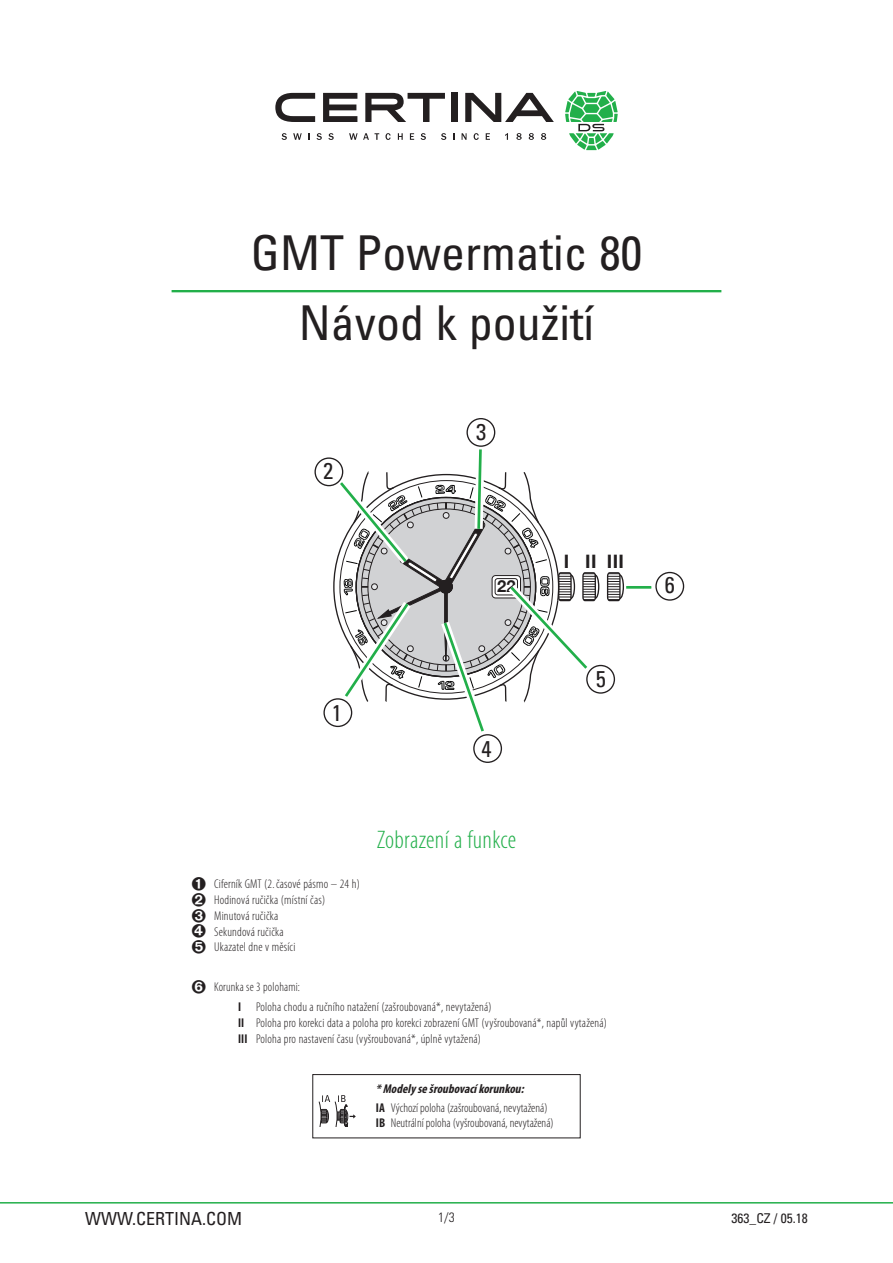
<style>
.page{position:relative;width:893px;height:1263px;background:#fff}
.page>*{position:absolute;margin:0;border:0;box-sizing:border-box;transform-origin:0 0}
.Normal_e{font:condensed 48px "Univers LT Std";color:#231f20}
.Titre{font:300 condensed 25.5px "Myriad Pro";letter-spacing:.015em;color:#22af4a}
.t1{font:condensed 22.8px "Univers";color:#231f20}
.t2{font:700 18.6px "Helvetica Neue";color:#231f20}
.t3{font:condensed 18px "Univers LT Std";color:#231f20}
.t4{font:700 16.5px "Helvetica Neue";color:#231f20}
.t5{font:condensed 13.5px "Univers LT Std";color:#231f20}
.t6{font:300 condensed 13.5px "Univers LT Std";color:#231f20}
.Texte{font:300 condensed 12.75px "Myriad Pro";letter-spacing:.015em;color:#231f20}
.t7{font:italic 700 condensed 12.75px "Myriad Pro";color:#231f20}
.s1{font-weight:700}
</style>
<div class="page">
<hr style="left:0;top:1202px;width:893px;height:1px;background:#22af4a">
<svg style="left:565px;top:91px;width:53px;height:59px"></svg>
<svg style="left:282px;top:133px;width:5px;height:7px"></svg>
<svg style="left:293px;top:133px;width:9px;height:7px"></svg>
<svg style="left:308px;top:133px;width:2px;height:7px"></svg>
<svg style="left:317px;top:133px;width:5px;height:7px"></svg>
<svg style="left:328px;top:133px;width:6px;height:7px"></svg>
<svg style="left:349px;top:133px;width:30px;height:7px"></svg>
<svg style="left:385px;top:133px;width:6px;height:7px"></svg>
<svg style="left:398px;top:133px;width:5px;height:7px"></svg>
<svg style="left:410px;top:133px;width:4px;height:7px"></svg>
<svg style="left:421px;top:133px;width:5px;height:7px"></svg>
<svg style="left:441px;top:133px;width:5px;height:7px"></svg>
<svg style="left:462px;top:133px;width:5px;height:7px"></svg>
<svg style="left:474px;top:133px;width:5px;height:7px"></svg>
<svg style="left:486px;top:133px;width:4px;height:7px"></svg>
<svg style="left:505px;top:133px;width:3px;height:7px"></svg>
<svg style="left:516px;top:133px;width:6px;height:7px"></svg>
<svg style="left:529px;top:133px;width:5px;height:7px"></svg>
<svg style="left:541px;top:133px;width:5px;height:7px"></svg>
<div style="left:451px;top:93px;width:6px;height:29px;background:#231f20"></div>
<svg style="left:323px;top:93px;width:34px;height:29px"></svg>
<svg style="left:365px;top:93px;width:80px;height:29px"></svg>
<svg style="left:275px;top:93px;width:40px;height:29px"></svg>
<svg style="left:465px;top:93px;width:89px;height:29px"></svg>
<div style="left:313px;top:1074px;width:267px;height:64px;border:1px solid #231f20"></div>
<hr style="left:172px;top:289px;width:549px;height:3px;background:#22af4a">
<div style="left:152px;top:275px;width:600px;height:15px;background:#fff"></div>
<svg style="left:606px;top:572px;width:18px;height:30px"></svg>
<hr style="left:626px;top:586px;width:25px;height:3px;background:#22af4a">
<div style="left:655px;top:572px;width:29px;height:29px;border:1px solid #231f20;border-radius:50%"></div>
<svg style="left:324px;top:699px;width:28px;height:27px"></svg>
<div style="left:323px;top:698px;width:29px;height:29px;border:1px solid #231f20;border-radius:50%"></div>
<div style="left:314px;top:457px;width:29px;height:29px;border:1px solid #231f20;border-radius:50%"></div>
<div style="left:586px;top:665px;width:29px;height:29px;border:1px solid #231f20;border-radius:50%"></div>
<svg style="left:330px;top:418px;width:270px;height:345px"></svg>
<svg style="left:319px;top:1095px;width:37px;height:31px"></svg>
<p class="Normal_e" style="left:251px;top:223px;width:393px">GMT Powermatic 80</p>
<p class="Normal_e" style="left:299px;top:292px;width:297px">Návod k použití</p>
<p class="t1" style="left:323px;top:457px;width:12px">2</p>
<p class="t1" style="left:332px;top:699px;width:12px">1</p>
<p class="t1" style="left:476px;top:417px;width:12px">3</p>
<p class="t2" style="left:564px;top:547px;width:62px">I II III</p>
<p class="t4" style="left:497px;top:574px;width:20px">22</p>
<p class="t1" style="left:665px;top:571px;width:12px">6</p>
<p class="t1" style="left:596px;top:665px;width:12px">5</p>
<p class="t1" style="left:482px;top:734px;width:12px">4</p>
<p class="Titre" style="left:377px;top:826px;width:141px">Zobrazení a funkce</p>
<p class="Texte" style="left:214px;top:877px;width:147px">Ciferník GMT (2.časové pásmo – 24 h)</p>
<p class="Texte" style="left:214px;top:893px;width:113px">Hodinová ručička (místní čas)</p>
<p class="Texte" style="left:214px;top:909px;width:66px">Minutová ručička</p>
<p class="Texte" style="left:214px;top:925px;width:71px">Sekundová ručička</p>
<p class="Texte" style="left:214px;top:940px;width:83px">Ukazatel dne v měsíci</p>
<p class="Texte" style="left:214px;top:980px;width:87px">Korunka se 3 polohami:</p>
<p class="Texte" style="left:238px;top:1000px;width:255px"><span class="s1">I</span> Poloha chodu a ručního natažení (zašroubovaná*, nevytažená)</p>
<p class="Texte" style="left:238px;top:1016px;width:370px"><span class="s1">II</span> Poloha pro korekci data a poloha pro korekci zobrazení GMT (vyšroubovaná*, napůl vytažená)</p>
<p class="Texte" style="left:238px;top:1032px;width:245px"><span class="s1">III</span> Poloha pro nastavení času (vyšroubovaná*, úplně vytažená)</p>
<p class="t7" style="left:376px;top:1081px;width:153px">*Modelysešroubovacíkorunkou:</p>
<p class="Texte" style="left:376px;top:1101px;width:173px"><span class="s1">IA</span> Výchozí poloha (zašroubovaná, nevytažená)</p>
<p class="Texte" style="left:376px;top:1116px;width:179px"><span class="s1">IB</span> Neutrální poloha (vyšroubovaná, nevytažená)</p>
<h3 class="t3" style="left:85px;top:1207px;width:159px">WWW.CERTINA.COM</h3>
<p class="t6" style="left:438px;top:1209px;width:18px">1/3</p>
<p class="t5" style="left:732px;top:1209px;width:78px">363_CZ / 05.18</p>
</div>
